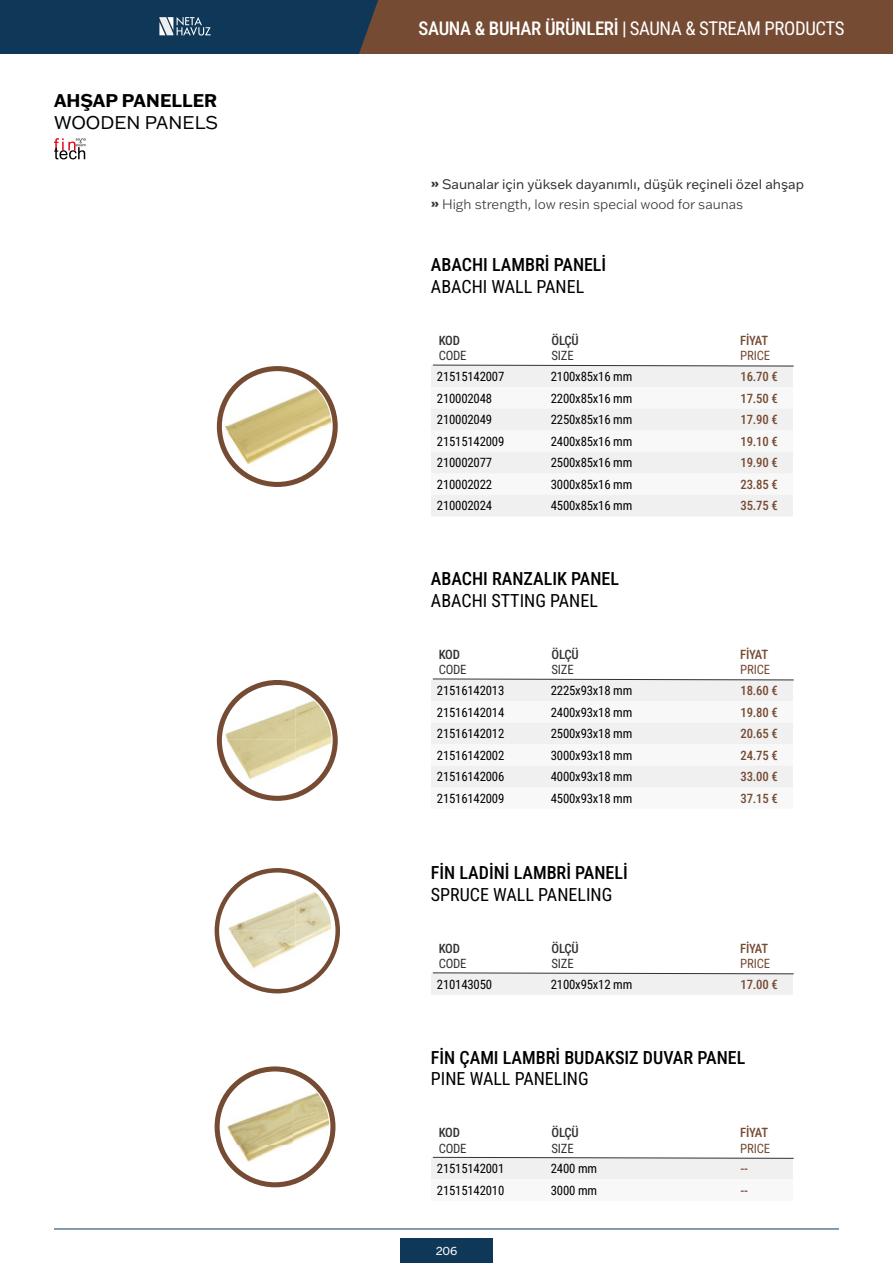
<style>
.page{position:relative;width:893px;height:1263px;background:#fff}
.page>*{position:absolute;margin:0;border:0;box-sizing:border-box;transform-origin:0 0}
.t1{font:500 18.75px "Roboto Condensed";letter-spacing:-.02em;color:#fff}
.t2{font:500 18px "Roboto Condensed";color:#000}
.t3{font:18px "Roboto Condensed";color:#000}
.t4{font:700 18px "Franklin Gothic ATF";color:#000}
.t5{font:18px "Franklin Gothic ATF";color:#000}
.t6{font:13.5px/20.2px "Franklin Gothic ATF";color:#333232}
.t7{font:12.75px "Roboto Condensed";letter-spacing:-.015em;color:#000}
.t8{font:500 12.75px "Roboto Condensed";letter-spacing:-.015em;color:#754b33}
.t9{font:12.75px "Roboto Condensed";letter-spacing:-.015em;color:#333232}
.t10{font:500 12.75px "Roboto Condensed";letter-spacing:-.015em;color:#333232}
.t11{font:12.75px "Roboto Condensed";letter-spacing:-.015em;color:#754b33}
.t12{font:12px "Franklin Gothic ATF";color:#fff}
.s1{font-weight:400}
.s2{font-weight:800}
.s3{font-weight:300}
</style>
<div class="page">
<div style="left:400px;top:1238px;width:93px;height:25px;background:#0f3757"></div>
<hr style="left:54px;top:1229px;width:785px;height:1px;background:#0f3757">
<div style="left:338px;top:0;width:555px;height:53px;background:#754b33"></div>
<div style="left:0;top:0;width:378px;height:54px;background:#0f3757"></div>
<svg style="left:54px;top:138px;width:32px;height:21px"></svg>
<svg style="left:217px;top:366px;width:121px;height:121px"></svg>
<img style="left:223px;top:372px;width:109px;height:108px">
<div style="left:431px;top:364px;width:363px;height:152px;background:#f0f0f0"></div>
<div style="left:431px;top:678px;width:363px;height:109px;background:#f0f0f0"></div>
<svg style="left:217px;top:680px;width:121px;height:121px"></svg>
<img style="left:223px;top:686px;width:72px;height:107px">
<img style="left:295px;top:689px;width:37px;height:103px">
<svg style="left:431px;top:972px;width:363px;height:23px"></svg>
<svg style="left:215px;top:868px;width:125px;height:125px"></svg>
<img style="left:223px;top:876px;width:72px;height:54px">
<img style="left:295px;top:879px;width:37px;height:103px">
<img style="left:223px;top:930px;width:44px;height:54px">
<svg style="left:431px;top:1156px;width:363px;height:23px"></svg>
<svg style="left:215px;top:1066px;width:120px;height:121px"></svg>
<img style="left:221px;top:1072px;width:72px;height:73px">
<img style="left:293px;top:1076px;width:36px;height:102px">
<img style="left:224px;top:1145px;width:69px;height:36px">
<h2 class="t4" style="left:54px;top:88px;width:165px">AHŞAP PANELLER</h2>
<h2 class="t5" style="left:54px;top:110px;width:165px">WOODEN PANELS</h2>
<h1 class="t1" style="left:419px;top:15px;width:427px">SAUNA &amp; BUHAR ÜRÜNLERİ | <span class="s1">SAUNA &amp; STREAM PRODUCTS</span></h1>
<p class="t6" style="left:431px;top:173px;width:375px"><span class="s2">»</span> Saunalar için yüksek dayanımlı, düşük reçineli özel ahşap <span class="s2">»</span> <span class="s3">High strength, low resin special wood for saunas</span></p>
<h2 class="t2" style="left:431px;top:252px;width:177px">ABACHI LAMBRİ PANELİ</h2>
<h2 class="t3" style="left:431px;top:274px;width:155px">ABACHI WALL PANEL</h2>
<p class="t10" style="left:439px;top:332px;width:23px">KOD</p>
<p class="t9" style="left:439px;top:347px;width:29px">CODE</p>
<p class="t10" style="left:552px;top:332px;width:29px">ÖLÇÜ</p>
<p class="t9" style="left:552px;top:347px;width:24px">SIZE</p>
<p class="t8" style="left:740px;top:332px;width:30px">FİYAT</p>
<p class="t11" style="left:740px;top:347px;width:31px">PRICE</p>
<p class="t7" style="left:437px;top:368px;width:69px">21515142007</p>
<p class="t7" style="left:551px;top:368px;width:83px">2100x85x16 mm</p>
<p class="t8" style="left:740px;top:368px;width:39px">16.70 €</p>
<p class="t7" style="left:437px;top:389px;width:57px">210002048</p>
<p class="t7" style="left:551px;top:389px;width:83px">2200x85x16 mm</p>
<p class="t8" style="left:740px;top:389px;width:39px">17.50 €</p>
<p class="t7" style="left:437px;top:411px;width:57px">210002049</p>
<p class="t7" style="left:551px;top:411px;width:83px">2250x85x16 mm</p>
<p class="t8" style="left:740px;top:411px;width:39px">17.90 €</p>
<p class="t7" style="left:437px;top:432px;width:69px">21515142009</p>
<p class="t7" style="left:551px;top:432px;width:83px">2400x85x16 mm</p>
<p class="t8" style="left:740px;top:432px;width:39px">19.10 €</p>
<p class="t7" style="left:437px;top:454px;width:57px">210002077</p>
<p class="t7" style="left:551px;top:454px;width:83px">2500x85x16 mm</p>
<p class="t8" style="left:740px;top:454px;width:39px">19.90 €</p>
<p class="t7" style="left:437px;top:475px;width:57px">210002022</p>
<p class="t7" style="left:551px;top:475px;width:83px">3000x85x16 mm</p>
<p class="t8" style="left:740px;top:475px;width:39px">23.85 €</p>
<p class="t7" style="left:437px;top:497px;width:57px">210002024</p>
<p class="t7" style="left:551px;top:497px;width:83px">4500x85x16 mm</p>
<p class="t8" style="left:740px;top:497px;width:39px">35.75 €</p>
<h2 class="t2" style="left:431px;top:566px;width:189px">ABACHI RANZALIK PANEL</h2>
<h2 class="t3" style="left:431px;top:588px;width:168px">ABACHI STTING PANEL</h2>
<p class="t10" style="left:439px;top:645px;width:23px">KOD</p>
<p class="t9" style="left:439px;top:661px;width:29px">CODE</p>
<p class="t10" style="left:552px;top:645px;width:29px">ÖLÇÜ</p>
<p class="t9" style="left:552px;top:661px;width:24px">SIZE</p>
<p class="t8" style="left:740px;top:645px;width:30px">FİYAT</p>
<p class="t11" style="left:740px;top:661px;width:31px">PRICE</p>
<p class="t7" style="left:437px;top:681px;width:69px">21516142013</p>
<p class="t7" style="left:551px;top:681px;width:83px">2225x93x18 mm</p>
<p class="t8" style="left:740px;top:681px;width:39px">18.60 €</p>
<p class="t7" style="left:437px;top:703px;width:69px">21516142014</p>
<p class="t7" style="left:551px;top:703px;width:83px">2400x93x18 mm</p>
<p class="t8" style="left:740px;top:703px;width:39px">19.80 €</p>
<p class="t7" style="left:437px;top:725px;width:69px">21516142012</p>
<p class="t7" style="left:551px;top:725px;width:83px">2500x93x18 mm</p>
<p class="t8" style="left:740px;top:725px;width:39px">20.65 €</p>
<p class="t7" style="left:437px;top:746px;width:69px">21516142002</p>
<p class="t7" style="left:551px;top:746px;width:83px">3000x93x18 mm</p>
<p class="t8" style="left:740px;top:746px;width:39px">24.75 €</p>
<p class="t7" style="left:437px;top:768px;width:69px">21516142006</p>
<p class="t7" style="left:551px;top:768px;width:83px">4000x93x18 mm</p>
<p class="t8" style="left:740px;top:768px;width:39px">33.00 €</p>
<p class="t7" style="left:437px;top:789px;width:69px">21516142009</p>
<p class="t7" style="left:551px;top:789px;width:83px">4500x93x18 mm</p>
<p class="t8" style="left:740px;top:789px;width:39px">37.15 €</p>
<h2 class="t2" style="left:431px;top:860px;width:198px">FİN LADİNİ LAMBRİ PANELİ</h2>
<h2 class="t3" style="left:431px;top:882px;width:183px">SPRUCE WALL PANELING</h2>
<p class="t10" style="left:439px;top:939px;width:23px">KOD</p>
<p class="t9" style="left:439px;top:955px;width:29px">CODE</p>
<p class="t10" style="left:552px;top:939px;width:29px">ÖLÇÜ</p>
<p class="t9" style="left:552px;top:955px;width:24px">SIZE</p>
<p class="t8" style="left:740px;top:939px;width:30px">FİYAT</p>
<p class="t11" style="left:740px;top:955px;width:31px">PRICE</p>
<p class="t7" style="left:437px;top:975px;width:57px">210143050</p>
<p class="t7" style="left:551px;top:975px;width:83px">2100x95x12 mm</p>
<p class="t8" style="left:740px;top:975px;width:39px">17.00 €</p>
<h2 class="t2" style="left:431px;top:1044px;width:316px">FİN ÇAMI LAMBRİ BUDAKSIZ DUVAR PANEL</h2>
<h2 class="t3" style="left:431px;top:1066px;width:159px">PINE WALL PANELING</h2>
<p class="t10" style="left:439px;top:1124px;width:23px">KOD</p>
<p class="t9" style="left:439px;top:1139px;width:29px">CODE</p>
<p class="t10" style="left:552px;top:1124px;width:29px">ÖLÇÜ</p>
<p class="t9" style="left:552px;top:1139px;width:24px">SIZE</p>
<p class="t8" style="left:740px;top:1124px;width:30px">FİYAT</p>
<p class="t11" style="left:740px;top:1139px;width:31px">PRICE</p>
<p class="t7" style="left:437px;top:1160px;width:69px">21515142001</p>
<p class="t7" style="left:551px;top:1160px;width:48px">2400 mm</p>
<p class="t8" style="left:740px;top:1160px;width:9px">--</p>
<p class="t7" style="left:437px;top:1181px;width:69px">21515142010</p>
<p class="t7" style="left:551px;top:1181px;width:48px">3000 mm</p>
<p class="t8" style="left:740px;top:1181px;width:9px">--</p>
<p class="t12" style="left:436px;top:1243px;width:23px">206</p>
</div>
